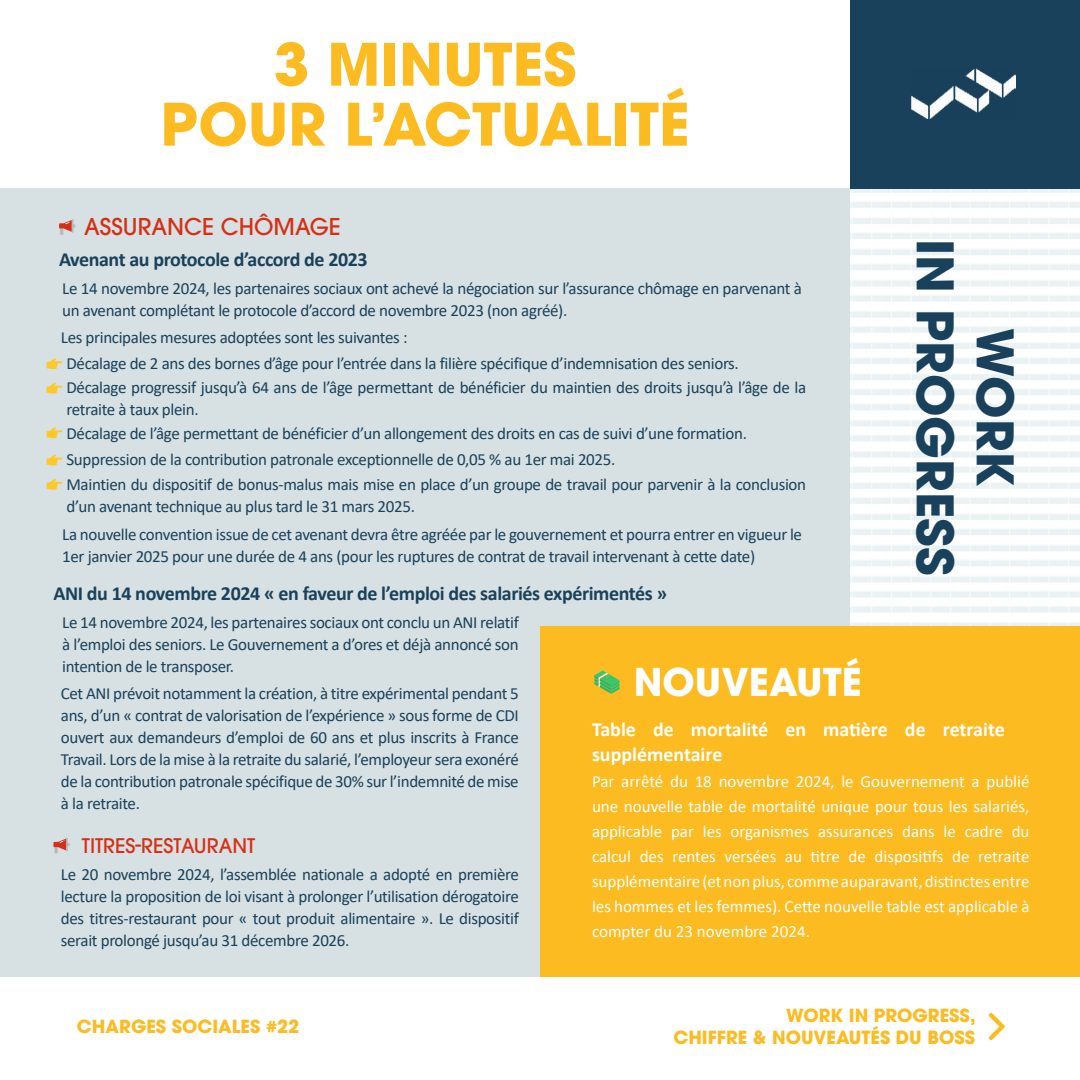
<style>
.page{position:relative;width:1080px;height:1080px;background:#fff}
.page>*{position:absolute;margin:0;border:0;box-sizing:border-box;transform-origin:0 0}
.t1{font:700 58px/60px "ITC Avant Garde Pro";color:#fbbb21;text-align:center}
.t2{font:700 50px/60px "ITC Avant Garde Pro";color:#1a415b;text-align:center}
.t3{font:700 38px "ITC Avant Garde Pro";color:#fff}
.t4{font:500 23px "ITC Avant Garde Pro";color:#d62f16}
.t5{font:700 20px "Calibri";letter-spacing:-.02em;color:#1a415b}
.t6{font:700 20px/25px "Calibri";color:#fff}
.t7{font:500 20px "ITC Avant Garde Pro";color:#d62f16}
.t8{font:700 18px/21.6px "ITC Avant Garde Pro";color:#fbbb21;text-align:right}
.t9{font:17px/22px "Calibri";letter-spacing:-.02em;color:#1a415b}
.t10{font:17px/25px "Calibri";color:#fff;text-align:justify}
</style>
<div class="page">
<div style="left:0;top:188px;width:850px;height:479px;background:#d7e1e3"></div>
<img style="left:850px;top:188px;width:230px;height:438px">
<div style="left:0;top:636px;width:850px;height:341px;background:#d7e1e3"></div>
<div style="left:540px;top:626px;width:540px;height:351px;background:#fbbb21"></div>
<svg style="left:989px;top:1013px;width:16px;height:27px"></svg>
<svg style="left:59px;top:219px;width:16px;height:16px"></svg>
<svg style="left:53px;top:838px;width:17px;height:15px"></svg>
<div style="left:850px;top:0;width:230px;height:188px;background:#1a415b"></div>
<img style="left:911px;top:68px;width:104px;height:50px">
<svg style="left:594px;top:671px;width:26px;height:23px"></svg>
<svg style="left:47px;top:358px;width:15px;height:11px"></svg>
<svg style="left:47px;top:383px;width:15px;height:11px"></svg>
<svg style="left:47px;top:427px;width:15px;height:11px"></svg>
<svg style="left:47px;top:455px;width:15px;height:10px"></svg>
<svg style="left:47px;top:479px;width:15px;height:11px"></svg>
<h1 class="t1" style="left:160px;top:34px;width:531px">3 MINUTES<br>POUR L’ACTUALITÉ</h1>
<h3 class="t4" style="left:84px;top:212px;width:258px">ASSURANCE CHÔMAGE</h3>
<p class="t5" style="left:59px;top:245px;width:310px">Avenant au protocole d’accord de 2023</p>
<p class="t9" style="left:62px;top:277px;width:741px">Le 14 novembre 2024, les partenaires sociaux ont achevé la négociation sur l’assurance chômage en parvenant à un avenant complétant le protocole d’accord de novembre 2023 (non agréé).</p>
<p class="t9" style="left:66px;top:324px;width:674px;line-height:25.9px;text-indent:-6px">Les principales mesures adoptées sont les suivantes :<br>Décalage de 2 ans des bornes d’âge pour l’entrée dans la filière spécifique d’indemnisation des seniors.</p>
<p class="t9" style="left:66px;top:376px;width:741px">Décalage progressif jusqu’à 64 ans de l’âge permettant de bénéficier du maintien des droits jusqu’à l’âge de la retraite à taux plein.</p>
<p class="t9" style="left:66px;top:420px;width:741px;line-height:25.6px">Décalage de l’âge permettant de bénéficier d’un allongement des droits en cas de suivi d’une formation.<br>Suppression de la contribution patronale exceptionnelle de 0,05 % au 1er mai 2025.<br>Maintien du dispositif de bonus-malus mais mise en place d’un groupe de travail pour parvenir à la conclusion</p>
<p class="t9" style="left:62px;top:492px;width:741px;line-height:28.1px">d’un avenant technique au plus tard le 31 mars 2025.<br>La nouvelle convention issue de cet avenant devra être agréée par le gouvernement et pourra entrer en vigueur le</p>
<p class="t9" style="left:62px;top:545px;width:694px">1er janvier 2025 pour une durée de 4 ans (pour les ruptures de contrat de travail intervenant à cette date)</p>
<h2 class="t2" style="left:1026px;top:239px;width:338px;rotate:90deg">WORK<br>IN PROGRESS</h2>
<p class="t5" style="left:53px;top:579px;width:616px">ANI du 14 novembre 2024 « en faveur de l’emploi des salariés expérimentés »</p>
<p class="t9" style="left:62px;top:611px;width:458px;text-align:justify">Le 14 novembre 2024, les partenaires sociaux ont conclu un ANI relatif à l’emploi des seniors. Le Gouvernement a d’ores et déjà annoncé son intention de le transposer.</p>
<p class="t9" style="left:61px;top:682px;width:460px;text-align:justify">Cet ANI prévoit notamment la création, à titre expérimental pendant 5 ans, d’un « contrat de valorisation de l’expérience » sous forme de CDI ouvert aux demandeurs d’emploi de 60 ans et plus inscrits à France Travail. Lors de la mise à la retraite du salarié, l’employeur sera exonéré de la contribution patronale spécifique de 30% sur l’indemnité de mise à la retraite.</p>
<h3 class="t3" style="left:634px;top:656px;width:230px">NOUVEAUTÉ</h3>
<p class="t6" style="left:592px;top:716px;width:414px">Table de mortalité en matière de retraite supplémentaire</p>
<p class="t10" style="left:592px;top:768px;width:439px">Par arrêté du 18 novembre 2024, le Gouvernement a publié une nouvelle table de mortalité unique pour tous les salariés, applicable par les organismes assurances dans le cadre du calcul des rentes versées au titre de dispositifs de retraite supplémentaire (et non plus, comme auparavant, distinctes entre les hommes et les femmes). Cette nouvelle table est applicable à compter du 23 novembre 2024.</p>
<p class="t7" style="left:82px;top:833px;width:175px">TITRES-RESTAURANT</p>
<p class="t9" style="left:61px;top:863px;width:460px;text-align:justify">Le 20 novembre 2024, l’assemblée nationale a adopté en première lecture la proposition de loi visant à prolonger l’utilisation dérogatoire des titres-restaurant pour « tout produit alimentaire ». Le dispositif serait prolongé jusqu’au 31 décembre 2026.</p>
<p class="t8" style="left:77px;top:1016px;width:224px">CHARGES SOCIALES #22</p>
<p class="t8" style="left:673px;top:1005px;width:304px">WORK IN PROGRESS,<br>CHIFFRE &amp; NOUVEAUTÉS DU BOSS</p>
</div>
